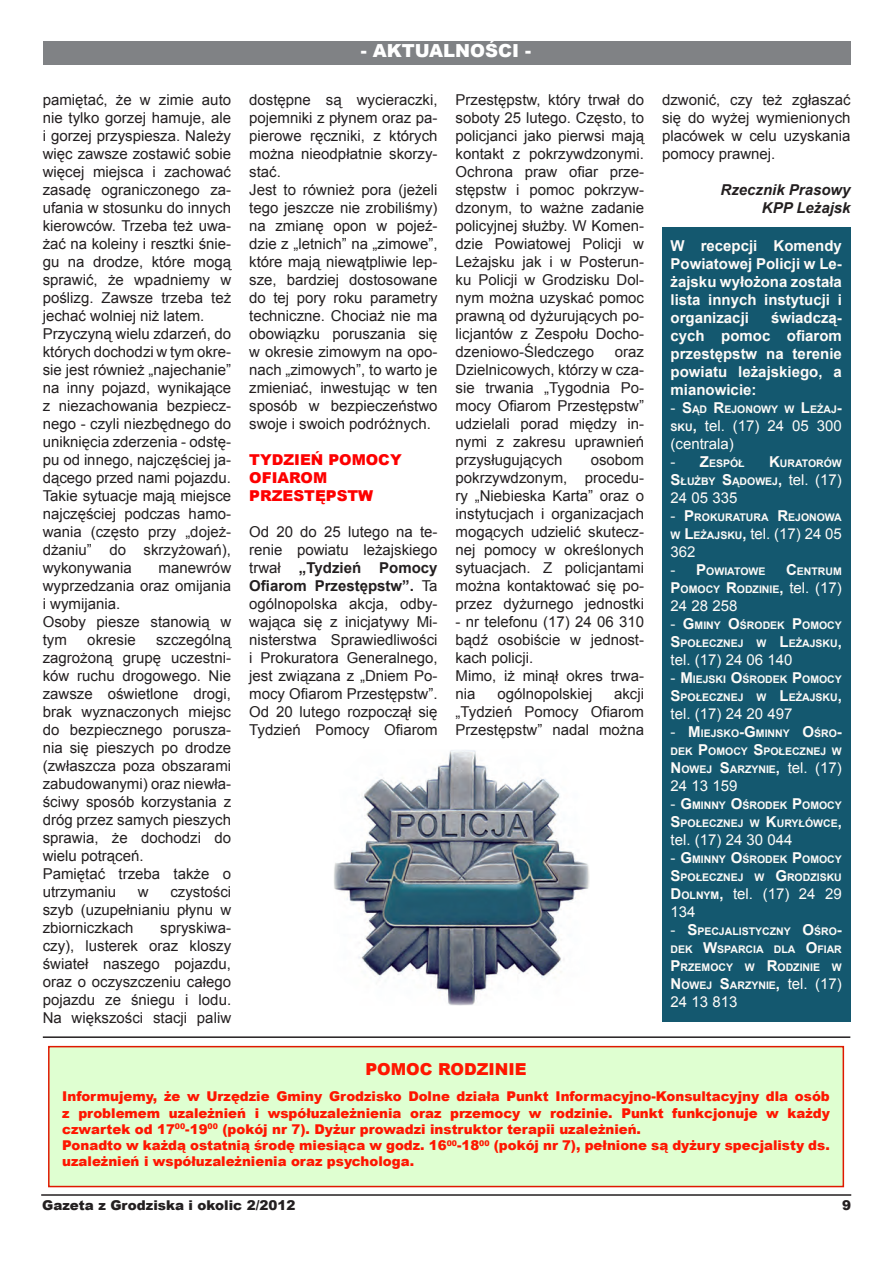
<style>
.page{position:relative;width:893px;height:1263px;background:#fff}
.page>*{position:absolute;margin:0;border:0;box-sizing:border-box;transform-origin:0 0}
.t1{font:900 18px "Arial";color:#fff}
.Normalny__Web{font:900 16.5px "Arial";color:#ff1600}
.t2{font:15px/18px "Arial";color:#231f20;text-align:justify}
.t3{font:700 15px/18px "Arial";color:#fefbf8;text-align:justify}
.t4{font:15px/18px "Arial";color:#fefbf8}
.t5{font:900 15px/18px "Arial";color:#fd0000}
.t6{font:italic 700 15px "Arial";color:#231f20}
.Normalny__Web-2{font:900 13.5px/16.2px "Arial";color:#ff1600;text-align:justify}
.t7{font:900 13.5px "Arial";color:#231f20}
.t8{font:700 10.5px/18px "Arial";color:#fefbf8}
.s1{font-weight:700}
.s2{font-weight:400;font-size:15px}
.s3{font-size:15px}
.s4{font-weight:700;font-size:10.5px}
</style>
<div class="page">
<div style="left:43px;top:42px;width:807px;height:23px;background:#808285"></div>
<hr style="left:41px;top:1194px;width:810px;height:2px;background:#231f20">
<img style="left:334px;top:750px;width:255px;height:255px">
<div style="left:662px;top:227px;width:188px;height:795px;background:#14586f"></div>
<hr style="left:43px;top:1036px;width:807px;height:2px;background:#231f20">
<div style="left:49px;top:1047px;width:794px;height:139px;background:#dfffd1"></div>
<div style="left:48px;top:1046px;width:796px;height:141px;border:2px solid #df1900"></div>
<p class="t2" style="left:43px;top:91px;width:190px">pamiętać, że w zimie auto nie tylko gorzej hamuje, ale i gorzej przyspiesza. Należy więc zawsze zostawić sobie więcej miejsca i zachować zasadę ograniczonego za&shy;ufania w stosunku do innych kierowców. Trzeba też uwa&shy;żać na koleiny i resztki śnie&shy;gu na drodze, które mogą sprawić, że wpadniemy w poślizg. Zawsze trzeba też jechać wolniej niż latem.</p>
<p class="t2" style="left:43px;top:325px;width:190px">Przyczyną wielu zdarzeń, do których dochodzi w tym okre&shy;sie jest również „najechanie” na inny pojazd, wynikające z niezachowania bezpiecz&shy;nego - czyli niezbędnego do uniknięcia zderzenia - odstę&shy;pu od innego, najczęściej ja&shy;dącego przed nami pojazdu.<br>Takie sytuacje mają miejsce najczęściej podczas hamo&shy;wania (często przy „dojeż&shy;dżaniu” do skrzyżowań), wykonywania</p>
<p class="t2" style="left:43px;top:559px;width:190px;text-indent:116px">manewrów wyprzedzania oraz omijania i wymijania.</p>
<p class="t2" style="left:43px;top:613px;width:190px">Osoby piesze stanowią w tym</p>
<p class="t2" style="left:43px;top:631px;width:190px;text-indent:113px">szczególną zagrożoną grupę uczestni&shy;ków ruchu drogowego. Nie zawsze oświetlone drogi, brak wyznaczonych miejsc do bezpiecznego porusza&shy;nia się pieszych po drodze (zwłaszcza poza obszarami zabudowanymi) oraz niewła&shy;ściwy sposób korzystania z dróg przez samych pieszych sprawia, że dochodzi do wielu potrąceń.</p>
<p class="t2" style="left:43px;top:865px;width:190px">Pamiętać trzeba także o utrzymaniu</p>
<p class="t2" style="left:87px;top:631px;width:50px">okresie</p>
<p class="t2" style="left:43px;top:883px;width:190px;text-indent:128px">czystości szyb (uzupełnianiu płynu w zbiorniczkach</p>
<p class="t2" style="left:138px;top:883px;width:12px">w</p>
<p class="t2" style="left:43px;top:919px;width:190px;text-indent:118px">spryskiwa&shy;czy), lusterek oraz kloszy świateł naszego pojazdu, oraz o oczyszczeniu całego pojazdu ze śniegu i lodu.<br>Na większości stacji paliw</p>
<p class="t1" style="left:361px;top:38px;width:172px">- AKTUALNOŚCI -</p>
<p class="t2" style="left:249px;top:91px;width:190px">dostępne są wycieraczki, pojemniki z płynem oraz pa&shy;pierowe ręczniki, z których można nieodpłatnie skorzy&shy;stać.</p>
<p class="t2" style="left:249px;top:181px;width:190px">Jest to również pora (jeżeli tego jeszcze nie zrobiliśmy) na zmianę opon w pojeź&shy;dzie z „letnich” na „zimowe”, które mają niewątpliwie lep&shy;sze, bardziej dostosowane do tej pory roku parametry techniczne. Chociaż nie ma obowiązku poruszania się w okresie zimowym na opo&shy;nach „zimowych”, to warto je zmieniać, inwestując w ten sposób w bezpieczeństwo swoje i swoich podróżnych.</p>
<p class="t5" style="left:249px;top:450px;width:154px">TYDZIEŃ POMOCY<br>OFIAROM</p>
<p class="t5" style="left:249px;top:486px;width:126px">PRZESTĘPSTW</p>
<p class="t2" style="left:249px;top:523px;width:190px">Od 20 do 25 lutego na te&shy;renie powiatu leżajskiego trwał <span class="s1">„Tydzień Pomocy Ofiarom Przestępstw”.</span> Ta ogólnopolska akcja, odby&shy;wająca się z inicjatywy Mi&shy;nisterstwa Sprawiedliwości i Prokuratora Generalnego, jest związana z „Dniem Po&shy;mocy Ofiarom Przestępstw”.<br>Od 20 lutego rozpoczął się Tydzień Pomocy Ofiarom</p>
<p class="t2" style="left:456px;top:91px;width:190px">Przestępstw, który trwał do soboty 25 lutego. Często, to policjanci jako pierwsi mają kontakt z pokrzywdzonymi.<br>Ochrona praw ofiar prze&shy;stępstw i pomoc pokrzyw&shy;dzonym, to ważne zadanie policyjnej służby. W Komen&shy;dzie Powiatowej Policji w Leżajsku jak i w Posterun&shy;ku Policji w Grodzisku Dol&shy;nym można uzyskać pomoc prawną od dyżurujących po&shy;licjantów z Zespołu Docho&shy;dzeniowo-Śledczego</p>
<p class="t2" style="left:456px;top:343px;width:190px;text-indent:159px">oraz Dzielnicowych, którzy w cza&shy;sie trwania „Tygodnia Po&shy;mocy Ofiarom Przestępstw” udzielali porad między in&shy;nymi z zakresu uprawnień przysługujących</p>
<p class="t2" style="left:456px;top:451px;width:190px;text-indent:135px">osobom pokrzywdzonym, procedu&shy;ry „Niebieska Karta” oraz o instytucjach i organizacjach mogących udzielić skutecz&shy;nej pomocy w określonych sytuacjach. Z policjantami można kontaktować się po&shy;przez dyżurnego jednostki</p>
<p class="t2" style="left:456px;top:613px;width:190px">- nr telefonu (17) 24 06 310 bądź osobiście w jednost&shy;kach policji.</p>
<p class="t2" style="left:456px;top:667px;width:190px">Mimo, iż minął okres trwa&shy;nia</p>
<p class="t2" style="left:497px;top:685px;width:97px">ogólnopolskiej</p>
<p class="t2" style="left:456px;top:685px;width:190px;text-indent:158px">akcji „Tydzień Pomocy Ofiarom Przestępstw” nadal można</p>
<p class="t2" style="left:662px;top:91px;width:190px">dzwonić, czy też zgłaszać się do wyżej wymienionych placówek w celu uzyskania pomocy prawnej.</p>
<p class="t6" style="left:720px;top:180px;width:132px">Rzecznik Prasowy</p>
<p class="t6" style="left:762px;top:198px;width:90px">KPP Leżajsk</p>
<p class="t3" style="left:671px;top:237px;width:173px">W recepcji Komendy Powiatowej Policji w Le&shy;żajsku wyłożona została lista innych instytucji i organizacji</p>
<p class="t3" style="left:671px;top:309px;width:173px;text-indent:100px">świadczą&shy;cych pomoc ofiarom przestępstw na terenie powiatu leżajskiego, a mianowicie:</p>
<p class="t8" style="left:671px;top:401px;width:173px"><span class="s2">-</span> <span class="s3">S</span>ĄD <span class="s3">R</span>EJONOWY W <span class="s3">L</span>EŻAJ<span class="s3">-</span></p>
<p class="t4" style="left:671px;top:417px;width:173px"><span class="s4">SKU</span><span class="s1">,</span> tel. (17) 24 05 300 (centrala)</p>
<p class="t8" style="left:671px;top:455px;width:76px"><span class="s2">-</span> <span class="s3">Z</span>ESPÓŁ</p>
<p class="t8" style="left:671px;top:455px;width:173px;text-align:right"><span class="s3">K</span>URATORÓW<br><span class="s3">S</span>ŁUŻBY <span class="s3">S</span>ĄDOWEJ<span class="s3">,</span> <span class="s2">tel. (17)</span></p>
<p class="t4" style="left:671px;top:489px;width:68px">24 05 335</p>
<p class="t8" style="left:671px;top:509px;width:173px"><span class="s2">-</span> <span class="s3">P</span> ROKURATURA <span class="s3">R</span>EJONOWA</p>
<p class="t4" style="left:671px;top:525px;width:173px"><span class="s4">W</span> <span class="s1">L</span><span class="s4">EŻAJSKU</span><span class="s1">,</span> tel. (17) 24 05<br>362</p>
<p class="t8" style="left:671px;top:563px;width:96px"><span class="s2">-</span> <span class="s3">P</span> OWIATOWE</p>
<p class="t8" style="left:671px;top:563px;width:173px;text-align:right"><span class="s3">C</span>ENTRUM<br><span class="s3">P</span>OMOCY <span class="s3">R</span>ODZINIE<span class="s3">,</span> <span class="s2">tel. (17)</span></p>
<p class="t4" style="left:671px;top:597px;width:68px">24 28 258</p>
<p class="t8" style="left:671px;top:617px;width:173px"><span class="s2">-</span> <span class="s3">G</span>MINY <span class="s3">O</span>ŚRODEK <span class="s3">P</span>OMOCY<br><span class="s3">S</span>POŁECZNEJ W <span class="s3">L</span>EŻAJSKU<span class="s3">,</span></p>
<p class="t4" style="left:671px;top:651px;width:123px">tel. (17) 24 06 140</p>
<p class="t8" style="left:671px;top:671px;width:173px"><span class="s2">-</span> <span class="s3">M</span> IEJSKI <span class="s3">O</span>ŚRODEK <span class="s3">P</span>OMOCY<br><span class="s3">S</span>POŁECZNEJ W <span class="s3">L</span>EŻAJSKU<span class="s3">,</span></p>
<p class="t4" style="left:671px;top:705px;width:123px">tel. (17) 24 20 497</p>
<p class="t8" style="left:671px;top:725px;width:173px;text-align:justify"><span class="s2">-</span> <span class="s3">M</span> IEJSKO<span class="s3">-G</span>MINNY <span class="s3">O</span>ŚRO<span class="s3">-</span>DEK <span class="s3">P</span>OMOCY <span class="s3">S</span>POŁECZNEJ W <span class="s3">N</span> OWEJ <span class="s3">S</span>ARZYNIE<span class="s3">,</span> <span class="s2">tel. (17)</span></p>
<p class="t4" style="left:671px;top:777px;width:68px">24 13 159</p>
<p class="t8" style="left:671px;top:797px;width:173px"><span class="s2">-</span> <span class="s3">G</span>MINNY <span class="s3">O</span>ŚRODEK <span class="s3">P</span>OMOCY<br><span class="s3">S</span>POŁECZNEJ W <span class="s3">K</span>URYŁÓWCE<span class="s3">,</span></p>
<p class="t4" style="left:671px;top:831px;width:123px">tel. (17) 24 30 044</p>
<p class="t8" style="left:671px;top:851px;width:173px"><span class="s2">-</span> <span class="s3">G</span>MINNY <span class="s3">O</span>ŚRODEK <span class="s3">P</span>OMOCY<br><span class="s3">S</span>POŁECZNEJ W <span class="s3">G</span>RODZISKU</p>
<p class="t4" style="left:671px;top:885px;width:173px"><span class="s1">D</span><span class="s4">OLNYM</span><span class="s1">,</span> tel. (17) 24 29<br>134</p>
<p class="t8" style="left:671px;top:923px;width:173px;text-align:justify"><span class="s2">-</span> <span class="s3">S</span>PECJALISTYCZNY <span class="s3">O</span>ŚRO<span class="s3">-</span>DEK <span class="s3">W</span>SPARCIA DLA <span class="s3">O</span>FIAR <span class="s3">P</span>RZEMOCY W <span class="s3">R</span>ODZINIE W <span class="s3">N</span> OWEJ <span class="s3">S</span>ARZYNIE<span class="s3">,</span> <span class="s2">tel. (17)</span></p>
<p class="t4" style="left:671px;top:993px;width:68px">24 13 813</p>
<p class="Normalny__Web" style="left:365px;top:1057px;width:163px">POMOC RODZINIE</p>
<p class="Normalny__Web-2" style="left:62px;top:1088px;width:769px">Informujemy, że w Urzędzie Gminy Grodzisko Dolne działa Punkt Informacyjno-Konsultacyjny dla osób z problemem uzależnień i współuzależnienia oraz przemocy w rodzinie. Punkt funkcjonuje w każdy czwartek od 17<sup>00</sup>-19<sup>00</sup> (pokój nr 7). Dyżur prowadzi instruktor terapii uzależnień.</p>
<p class="Normalny__Web-2" style="left:62px;top:1137px;width:769px">Ponadto w każdą ostatnią środę miesiąca w godz. 16<sup>00</sup>-18<sup>00</sup> (pokój nr 7), pełnione są dyżury specjalisty ds. uzależnień i współuzależnienia oraz psychologa.</p>
<p class="t7" style="left:42px;top:1196px;width:255px">Gazeta z Grodziska i okolic 2/2012</p>
<p class="t7" style="left:842px;top:1195px;width:11px">9</p>
</div>
